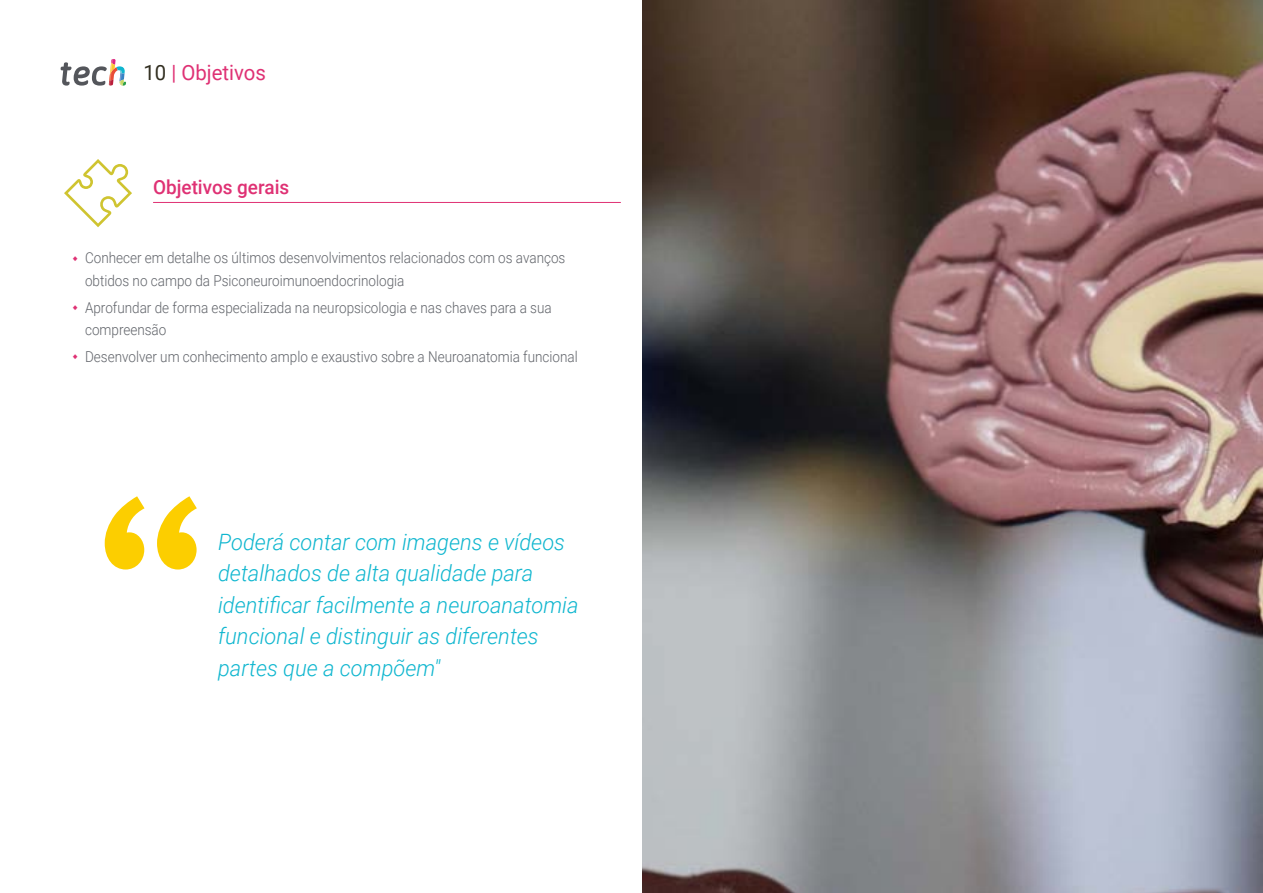
<style>
.page{position:relative;width:1263px;height:893px;background:#fff}
.page>*{position:absolute;margin:0;border:0;box-sizing:border-box;transform-origin:0 0}
.t1{font:italic 300 22.5px/31.5px "Roboto";color:#0fb6cf}
.t2{font:21px "Roboto";color:#df3174}
.t3{font:500 19.5px "Roboto";color:#df3174}
.t4{font:300 15px/22.5px "Roboto";color:#61646a;scale:.9 1}
.s1{color:#312e20}
</style>
<div class="page">
<hr style="left:153px;top:202px;width:468px;height:1px;background:#df3174">
<svg style="left:64px;top:159px;width:68px;height:68px"></svg>
<svg style="left:61px;top:59px;width:65px;height:27px"></svg>
<img style="left:642px;top:0;width:621px;height:893px">
<svg style="left:105px;top:496px;width:92px;height:73px"></svg>
<h2 class="t2" style="left:144px;top:57px;width:124px"><span class="s1">10</span> | Objetivos</h2>
<h3 class="t3" style="left:153px;top:173px;width:138px">Objetivos gerais</h3>
<p class="t4" style="left:85px;top:246px;width:535px">Conhecer em detalhe os últimos desenvolvimentos relacionados com os avanços obtidos no campo da Psiconeuroimunoendocrinologia</p>
<p class="t4" style="left:85px;top:296px;width:520px">Aprofundar de forma especializada na neuropsicologia e nas chaves para a sua compreensão</p>
<p class="t4" style="left:85px;top:345px;width:549px">Desenvolver um conhecimento amplo e exaustivo sobre a Neuroanatomia funcional</p>
<h1 class="t1" style="left:218px;top:525px;width:362px">Poderá contar com imagens e vídeos detalhados de alta qualidade para identificar facilmente a neuroanatomia funcional e distinguir as diferentes partes que a compõem"</h1>
</div>
